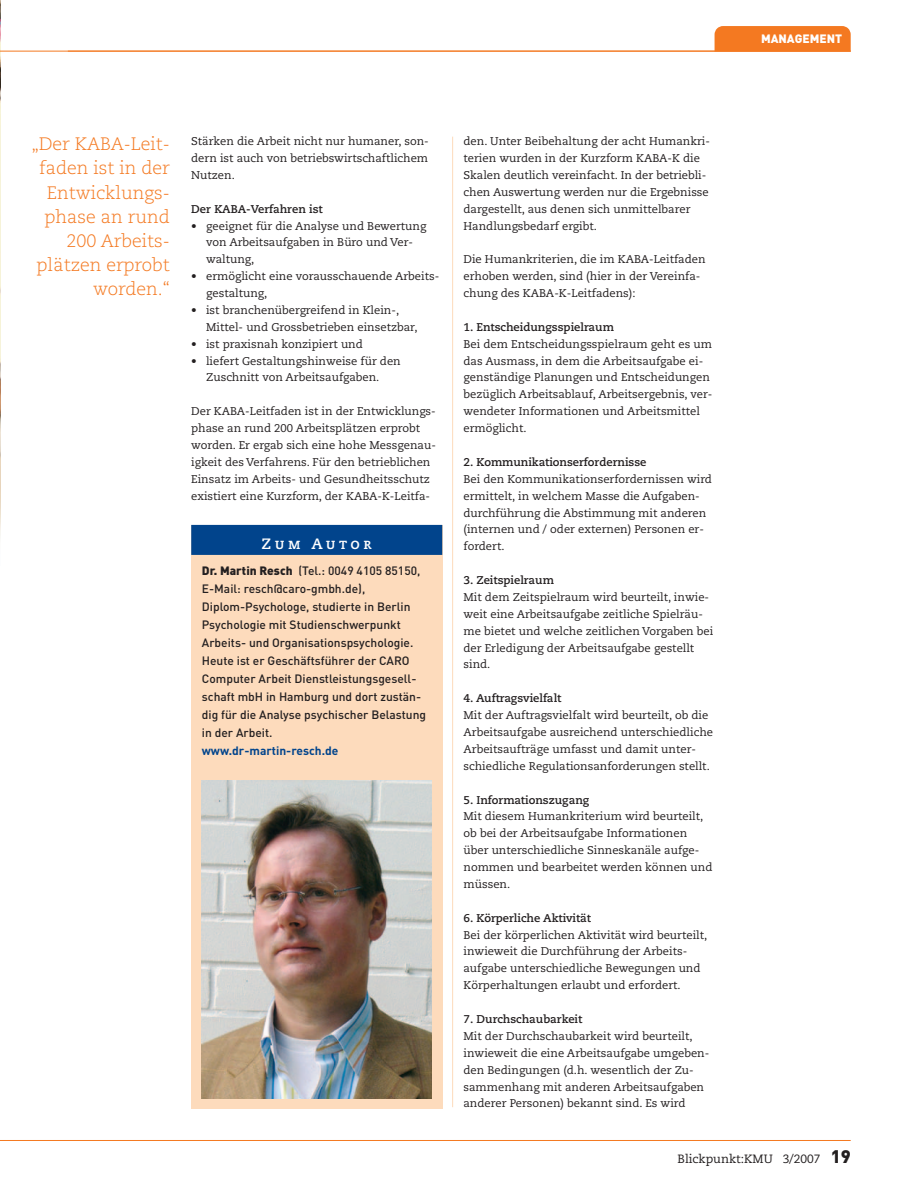
<style>
.page{position:relative;width:919px;height:1191px;background:#fff}
.page>*{position:absolute;margin:0;border:0;box-sizing:border-box;transform-origin:0 0}
.t1{font:300 18px/24px "Caecilia";color:#f47921;text-align:right}
.t2{font:15px "Caecilia Bold SC";letter-spacing:.235em;color:#fff}
.t3{font:500 12px/18px "DIN";color:#231f20}
.t4{font:12px "Caecilia";color:#231f20}
.t5{font:900 12px "DIN";color:#fff}
.t6{font:11.25px/16.8px "Caecilia";color:#231f20}
.t7{font:700 11.25px "Caecilia";color:#231f20}
.s1{font-weight:900}
.s2{font-weight:700;color:#01448c}
.s3{font-weight:700}
.s4{font-family:"DIN";font-weight:900;font-size:18px}
</style>
<div class="page">
<img style="left:0;top:0;width:1px;height:536px">
<hr style="left:0;top:51px;width:850px;height:1px;background:#f47921">
<hr style="left:0;top:1140px;width:55px;height:1px;background:#f47921">
<hr style="left:55px;top:1140px;width:795px;height:1px;background:#f47921">
<svg style="left:714px;top:26px;width:136px;height:26px;background:#f47b24"></svg>
<hr style="left:452px;top:137px;width:1px;height:970px;background:#fddbbc">
<div style="left:191px;top:525px;width:251px;height:583px;background:#fddbbc"></div>
<div style="left:191px;top:525px;width:251px;height:30px;background:#01448c"></div>
<img style="left:202px;top:780px;width:229px;height:318px">
<p class="t5" style="left:761px;top:34px;width:83px">MANAGEMENT</p>
<p class="t1" style="left:32px;top:134px;width:139px">„Der KABA-Leit&shy;faden ist in der<br>Entwicklungs&shy;phase an rund<br>200 Arbeits&shy;plätzen erprobt worden.“</p>
<p class="t6" style="left:191px;top:134px;width:239px;text-align:justify">Stärken die Arbeit nicht nur humaner, son&shy;dern ist auch von betriebswirtschaftlichem Nutzen.</p>
<p class="t7" style="left:191px;top:204px;width:133px">Der KABA-Verfahren ist</p>
<p class="t6" style="left:206px;top:218px;width:222px;text-indent:-15px">• geeignet für die Analyse und Bewertung von Arbeitsaufgaben in Büro und Ver&shy;waltung,</p>
<p class="t6" style="left:206px;top:269px;width:235px;text-indent:-15px">• ermöglicht eine vorausschauende Arbeits&shy;gestaltung,</p>
<p class="t6" style="left:206px;top:302px;width:213px;text-indent:-15px">• ist branchenübergreifend in Klein-,<br>Mittel- und Grossbetrieben einsetzbar,</p>
<p class="t6" style="left:191px;top:336px;width:173px">• ist praxisnah konzipiert und</p>
<p class="t6" style="left:191px;top:353px;width:211px;text-align:center">• liefert Gestaltungshinweise für den<br>Zuschnitt von Arbeitsaufgaben.</p>
<p class="t6" style="left:191px;top:404px;width:246px">Der KABA-Leitfaden ist in der Entwicklungs&shy;phase an rund 200 Arbeitsplätzen erprobt worden. Er ergab sich eine hohe Messgenau&shy;igkeit des Verfahrens. Für den betrieblichen Einsatz im Arbeits- und Gesundheitsschutz existiert eine Kurzform, der KABA-K-Leitfa-</p>
<p class="t2" style="left:261px;top:534px;width:112px">Zum Autor</p>
<p class="t3" style="left:202px;top:563px;width:226px"><span class="s1">Dr. Martin Resch</span> (Tel.: 0049 4105 85150, E-Mail: resch@caro-gmbh.de), Diplom-Psychologe, studierte in Berlin Psychologie mit Studienschwerpunkt Arbeits- und Organisationspsychologie.<br>Heute ist er Geschäftsführer der CARO Computer Arbeit Dienstleistungsgesell&shy;schaft mbH in Hamburg und dort zustän&shy;dig für die Analyse psychischer Belastung in der Arbeit.<br><span class="s2">www.dr-martin-resch.de</span></p>
<p class="t6" style="left:463px;top:134px;width:248px">den. Unter Beibehaltung der acht Humankri&shy;terien wurden in der Kurzform KABA-K die Skalen deutlich vereinfacht. In der betriebli&shy;chen Auswertung werden nur die Ergebnisse dargestellt, aus denen sich unmittelbarer Handlungsbedarf ergibt.</p>
<p class="t6" style="left:463px;top:252px;width:243px">Die Humankriterien, die im KABA-Leitfaden erhoben werden, sind (hier in der Vereinfa&shy;chung des KABA-K-Leitfadens):</p>
<p class="t6" style="left:463px;top:319px;width:250px"><span class="s3">1. Entscheidungsspielraum<br></span>Bei dem Entscheidungsspielraum geht es um das Ausmass, in dem die Arbeitsaufgabe ei&shy;genständige Planungen und Entscheidungen bezüglich Arbeitsablauf, Arbeitsergebnis, ver&shy;wendeter Informationen und Arbeitsmittel ermöglicht.</p>
<p class="t6" style="left:463px;top:454px;width:250px"><span class="s3">2. Kommunikationserfordernisse<br></span>Bei den Kommunikationserfordernissen wird ermittelt, in welchem Masse die Aufgaben&shy;durchführung die Abstimmung mit anderen (internen und / oder externen) Personen er&shy;fordert.</p>
<p class="t6" style="left:463px;top:572px;width:251px"><span class="s3">3. Zeitspielraum<br></span>Mit dem Zeitspielraum wird beurteilt, inwie&shy;weit eine Arbeitsaufgabe zeitliche Spielräu&shy;me bietet und welche zeitlichen Vorgaben bei der Erledigung der Arbeitsaufgabe gestellt sind.</p>
<p class="t6" style="left:463px;top:691px;width:251px"><span class="s3">4. Auftragsvielfalt<br></span>Mit der Auftragsvielfalt wird beurteilt, ob die Arbeitsaufgabe ausreichend unterschiedliche Arbeitsaufträge umfasst und damit unter&shy;schiedliche Regulationsanforderungen stellt.</p>
<p class="t6" style="left:463px;top:792px;width:250px"><span class="s3">5. Informationszugang<br></span>Mit diesem Humankriterium wird beurteilt, ob bei der Arbeitsaufgabe Informationen über unterschiedliche Sinneskanäle aufge&shy;nommen und bearbeitet werden können und müssen.</p>
<p class="t6" style="left:463px;top:910px;width:245px"><span class="s3">6. Körperliche Aktivität<br></span>Bei der körperlichen Aktivität wird beurteilt, inwieweit die Durchführung der Arbeits&shy;aufgabe unterschiedliche Bewegungen und Körperhaltungen erlaubt und erfordert.</p>
<p class="t6" style="left:463px;top:1011px;width:247px"><span class="s3">7. Durchschaubarkeit<br></span>Mit der Durchschaubarkeit wird beurteilt, inwieweit die eine Arbeitsaufgabe umgeben&shy;den Bedingungen (d.h. wesentlich der Zu&shy;sammenhang mit anderen Arbeitsaufgaben anderer Personen) bekannt sind. Es wird</p>
<p class="t4" style="left:677px;top:1153px;width:175px">Blickpunkt:KMU 3/2007 <span class="s4">19</span></p>
</div>
